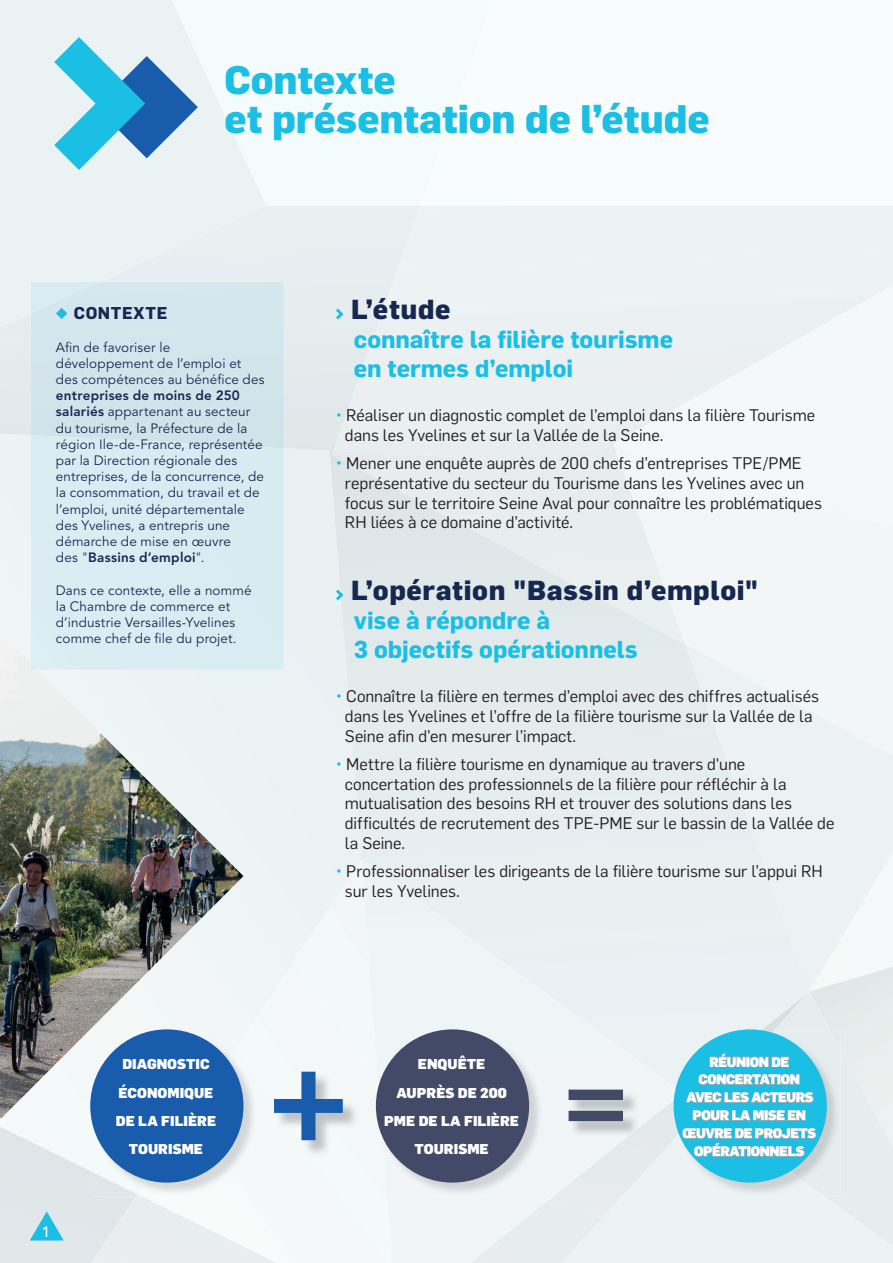
<style>
.page{position:relative;width:893px;height:1263px;background:#fff}
.page>*{position:absolute;margin:0;border:0;box-sizing:border-box;transform-origin:0 0}
.t1{font:800 39px/39px "Flama";letter-spacing:-.005em;color:#1cbfe4}
.t2{font:800 27px "Flama";letter-spacing:.02em;color:#172850}
.t3{font:700 24px/28.8px "Flama";letter-spacing:-.005em;color:#1cbfe4}
.t4{font:700 16.8px "Flama";letter-spacing:.035em;color:#172850}
.t5{font:16.5px/19.8px "Flama";color:#231f20}
.t6{font:500 15px "Avenir LT Std";color:#fff}
.t7{font:900 14.1px/28px "Flama";color:#fff;text-align:center}
.t8{font:13.5px/16.2px "Avenir LT Std";letter-spacing:.01em;color:#172850}
.t9{font:900 13.5px/18px "Flama";letter-spacing:-.03em;color:#fff;text-align:center}
.s1{font-weight:800}
.s2{color:#1cbfe4}
</style>
<div class="page">
<svg style="left:685px;top:756px;width:208px;height:236px;background:#ebf1f2"></svg>
<svg style="left:0;top:0;width:266px;height:327px"></svg>
<div style="left:420px;top:0;width:73px;height:206px;background:#f5fbfc"></div>
<div style="left:332px;top:444px;width:282px;height:200px;background:#e2e9eb"></div>
<svg style="left:614px;top:463px;width:279px;height:293px"></svg>
<div style="left:334px;top:206px;width:559px;height:257px;background:#edf2f3"></div>
<div style="left:91px;top:1121px;width:51px;height:142px;background:#e8edee"></div>
<img style="left:142px;top:860px;width:219px;height:403px">
<div style="left:361px;top:859px;width:314px;height:404px;background:#edf3f4"></div>
<svg style="left:30px;top:1211px;width:34px;height:29px"></svg>
<img style="left:0;top:634px;width:244px;height:484px">
<svg style="left:336px;top:309px;width:7px;height:10px"></svg>
<svg style="left:336px;top:589px;width:7px;height:11px"></svg>
<img style="left:92px;top:1194px;width:44px;height:2px">
<img style="left:92px;top:1031px;width:45px;height:163px">
<img style="left:137px;top:1031px;width:120px;height:165px">
<div style="left:90px;top:1029px;width:153px;height:153px;background:#185cab;border-radius:50%"></div>
<img style="left:276px;top:1073px;width:83px;height:83px">
<svg style="left:274px;top:1072px;width:69px;height:68px"></svg>
<img style="left:377px;top:1031px;width:166px;height:165px">
<div style="left:376px;top:1029px;width:153px;height:153px;background:#434a68;border-radius:50%"></div>
<svg style="left:561px;top:992px;width:332px;height:271px;background:#c2e1e9"></svg>
<div style="left:31px;top:448px;width:253px;height:222px;background:#d9ecf2"></div>
<div style="left:31px;top:282px;width:253px;height:166px;background:#d3e5eb"></div>
<svg style="left:31px;top:663px;width:6px;height:7px"></svg>
<div style="left:31px;top:282px;width:69px;height:37px;background:#d5e8ee"></div>
<svg style="left:54px;top:37px;width:144px;height:133px;background:#84c4df"></svg>
<h1 class="t1" style="left:224px;top:59px;width:487px">Contexte<br>et présentation de l’étude</h1>
<p class="t4" style="left:74px;top:303px;width:95px">CONTEXTE</p>
<p class="t8" style="left:56px;top:339px;width:210px">Afin de favoriser le développement de l’emploi et des compétences au bénéfice des</p>
<p class="t8" style="left:56px;top:388px;width:210px"><span class="s1">entreprises de moins de 250 salariés</span> appartenant au secteur du tourisme, la Préfecture de la région Ile-de-France, représentée par la Direction régionale des entreprises, de la concurrence, de la consommation, du travail et de l’emploi, unité départementale des Yvelines, a entrepris une démarche de mise en œuvre<br>des "<span class="s1">Bassins d’emploi</span>".</p>
<p class="t8" style="left:56px;top:582px;width:197px">Dans ce contexte, elle a nommé la Chambre de commerce et d’industrie Versailles-Yvelines comme chef de file du projet.</p>
<h2 class="t2" style="left:351px;top:293px;width:101px">L’étude</h2>
<h3 class="t3" style="left:354px;top:325px;width:321px">connaître la filière tourisme en termes d’emploi</h3>
<p class="t5" style="left:345px;top:405px;width:472px;text-indent:-9px"><span class="s2">•</span> Réaliser un diagnostic complet de l’emploi dans la filière Tourisme dans les Yvelines et sur la Vallée de la Seine.</p>
<p class="t5" style="left:345px;top:453px;width:479px;text-indent:-9px"><span class="s2">•</span> Mener une enquête auprès de 200 chefs d’entreprises TPE/PME représentative du secteur du Tourisme dans les Yvelines avec un focus sur le territoire Seine Aval pour connaître les problématiques RH liées à ce domaine d’activité.</p>
<h2 class="t2" style="left:351px;top:574px;width:408px">L’opération "Bassin d’emploi"</h2>
<h3 class="t3" style="left:354px;top:606px;width:285px">vise à répondre à<br>3 objectifs opérationnels</h3>
<p class="t5" style="left:345px;top:686px;width:476px;text-indent:-9px"><span class="s2">•</span> Connaître la filière en termes d’emploi avec des chiffres actualisés dans les Yvelines et l’offre de la filière tourisme sur la Vallée de la<br>Seine afin d’en mesurer l’impact.</p>
<p class="t5" style="left:345px;top:754px;width:491px;text-indent:-9px"><span class="s2">•</span> Mettre la filière tourisme en dynamique au travers d'une concertation des professionnels de la filière pour réfléchir à la mutualisation des besoins RH et trouver des solutions dans les difficultés de recrutement des TPE-PME sur le bassin de la Vallée de la Seine.</p>
<p class="t5" style="left:345px;top:861px;width:479px;text-indent:-9px"><span class="s2">•</span> Professionnaliser les dirigeants de la filière tourisme sur l’appui RH sur les Yvelines.</p>
<p class="t6" style="left:42px;top:1223px;width:10px">1</p>
<p class="t7" style="left:116px;top:1050px;width:102px">DIAGNOSTIC<br>ÉCONOMIQUE<br>DE LA FILIÈRE<br>TOURISME</p>
<p class="t7" style="left:384px;top:1050px;width:136px">ENQUÊTE<br>AUPRÈS DE 200<br>PME DE LA FILIÈRE<br>TOURISME</p>
<p class="t9" style="left:683px;top:1052px;width:135px">RÉUNION DE<br>CONCERTATION<br>AVEC LES ACTEURS<br>POUR LA MISE EN<br>ŒUVRE DE PROJETS<br>OPÉRATIONNELS</p>
</div>
